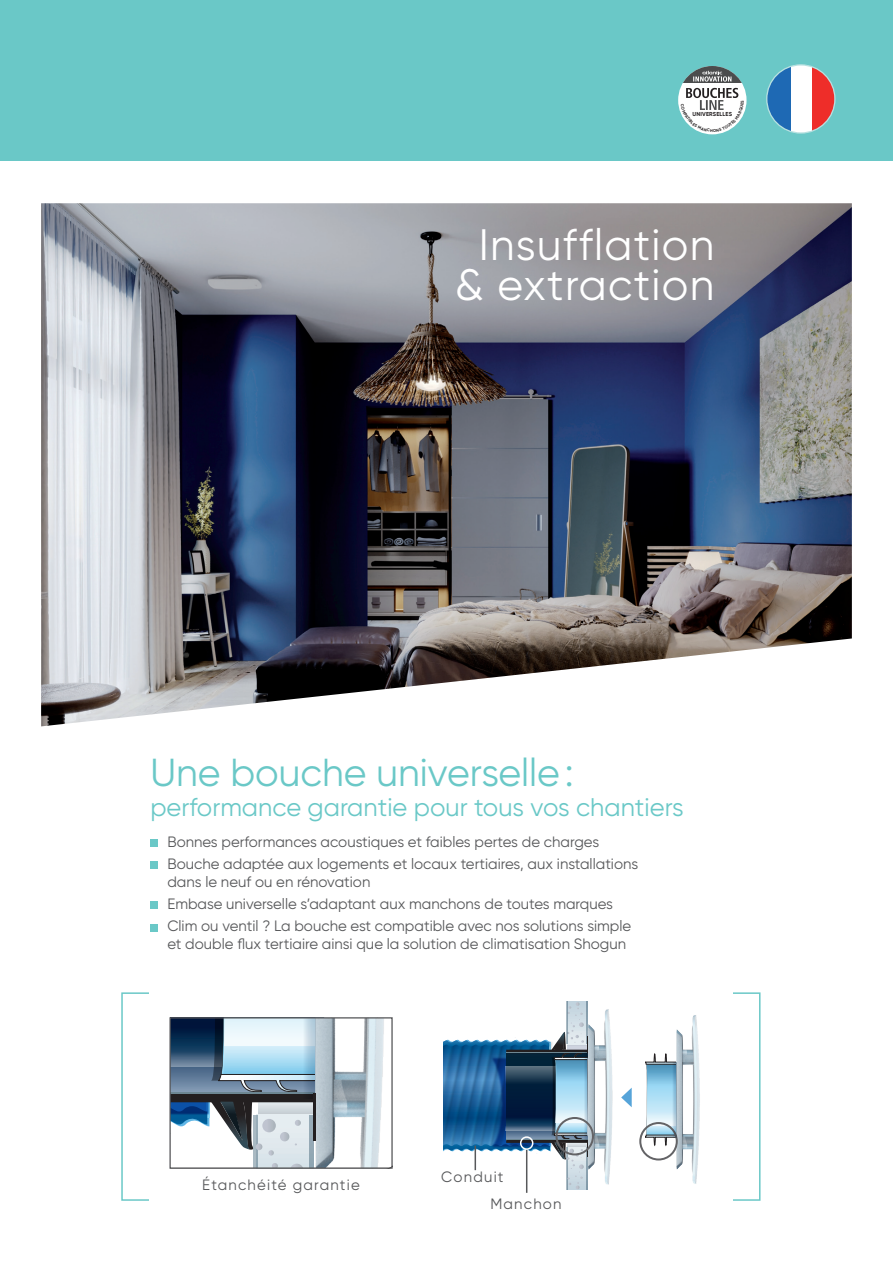
<style>
.page{position:relative;width:893px;height:1263px;background:#fff}
.page>*{position:absolute;margin:0;border:0;box-sizing:border-box;transform-origin:0 0}
.t1{font:43.95px/39.6px "Gilroy";letter-spacing:.03em;color:#fff;text-align:center}
.t2{font:39px "Gilroy";color:#6ac8c7}
.t3{font:25.5px "Gilroy";color:#6ac8c7}
.t4{font:15px/22.2px "Gilroy";color:#57585a}
.t5{font:15px "Gilroy";letter-spacing:.08em;color:#57585a}
.t6{font:700 5.7px "Gilroy";letter-spacing:.025em;color:#231f20}
</style>
<div class="page">
<div style="left:0;top:0;width:893px;height:161px;background:#6ac8c7"></div>
<img style="left:41px;top:203px;width:811px;height:523px">
<svg style="left:812px;top:66px;width:23px;height:66px"></svg>
<div style="left:787px;top:65px;width:25px;height:68px;background:#fff"></div>
<svg style="left:767px;top:65px;width:23px;height:68px;fill:#1e69b4"></svg>
<div style="left:766px;top:64px;width:69px;height:70px;border:1px solid #b6e0e0;border-radius:50%"></div>
<svg style="left:171px;top:1019px;width:213px;height:148px"></svg>
<div style="left:169px;top:1017px;width:224px;height:152px;border:1px solid #57585a"></div>
<hr style="left:586px;top:1001px;width:1px;height:43px;background:#aabac3">
<hr style="left:566px;top:1001px;width:1px;height:43px;background:#aabac3">
<svg style="left:645px;top:1053px;width:31px;height:108px"></svg>
<img style="left:676px;top:1015px;width:24px;height:169px">
<div style="left:639px;top:1122px;width:39px;height:38px;border:2px solid #636366;border-radius:50%"></div>
<svg style="left:664px;top:1062px;width:12px;height:75px"></svg>
<hr style="left:526px;top:1150px;width:1px;height:43px;background:#57585a">
<svg style="left:443px;top:1002px;width:189px;height:187px"></svg>
<div style="left:150px;top:839px;width:8px;height:8px;background:#6ac8c7"></div>
<div style="left:150px;top:861px;width:8px;height:8px;background:#6ac8c7"></div>
<div style="left:150px;top:902px;width:8px;height:7px;background:#6ac8c7"></div>
<div style="left:150px;top:924px;width:8px;height:7px;background:#6ac8c7"></div>
<div style="left:678px;top:66px;width:68px;height:68px;background:#fff;border-radius:50%"></div>
<svg style="left:683px;top:66px;width:59px;height:17px"></svg>
<svg style="left:693px;top:71px;width:38px;height:11px"></svg>
<svg style="left:681px;top:88px;width:63px;height:44px"></svg>
<p class="t6" style="left:692px;top:111px;width:41px">UNIVERSELLES</p>
<h1 class="t1" style="left:455px;top:225px;width:261px">Insufflation &amp; extraction</h1>
<h2 class="t2" style="left:150px;top:748px;width:425px">Une bouche universelle:</h2>
<h3 class="t3" style="left:150px;top:791px;width:535px">performance garantie pour tous vos chantiers</h3>
<p class="t4" style="left:167px;top:830px;width:472px">Bonnes performances acoustiques et faibles pertes de charges<br>Bouche adaptée aux logements et locaux tertiaires, aux installations</p>
<p class="t4" style="left:167px;top:870px;width:465px">dans le neuf ou en rénovation<br>Embase universelle s’adaptant aux manchons de toutes marques<br>Clim ou ventil ? La bouche est compatible avec nos solutions simple</p>
<p class="t4" style="left:167px;top:933px;width:460px">et double flux tertiaire ainsi que la solution de climatisation Shogun</p>
<p class="t5" style="left:202px;top:1176px;width:159px">Étanchéité garantie</p>
<p class="t5" style="left:441px;top:1168px;width:64px">Conduit</p>
<p class="t5" style="left:490px;top:1194px;width:73px">Manchon</p>
</div>
